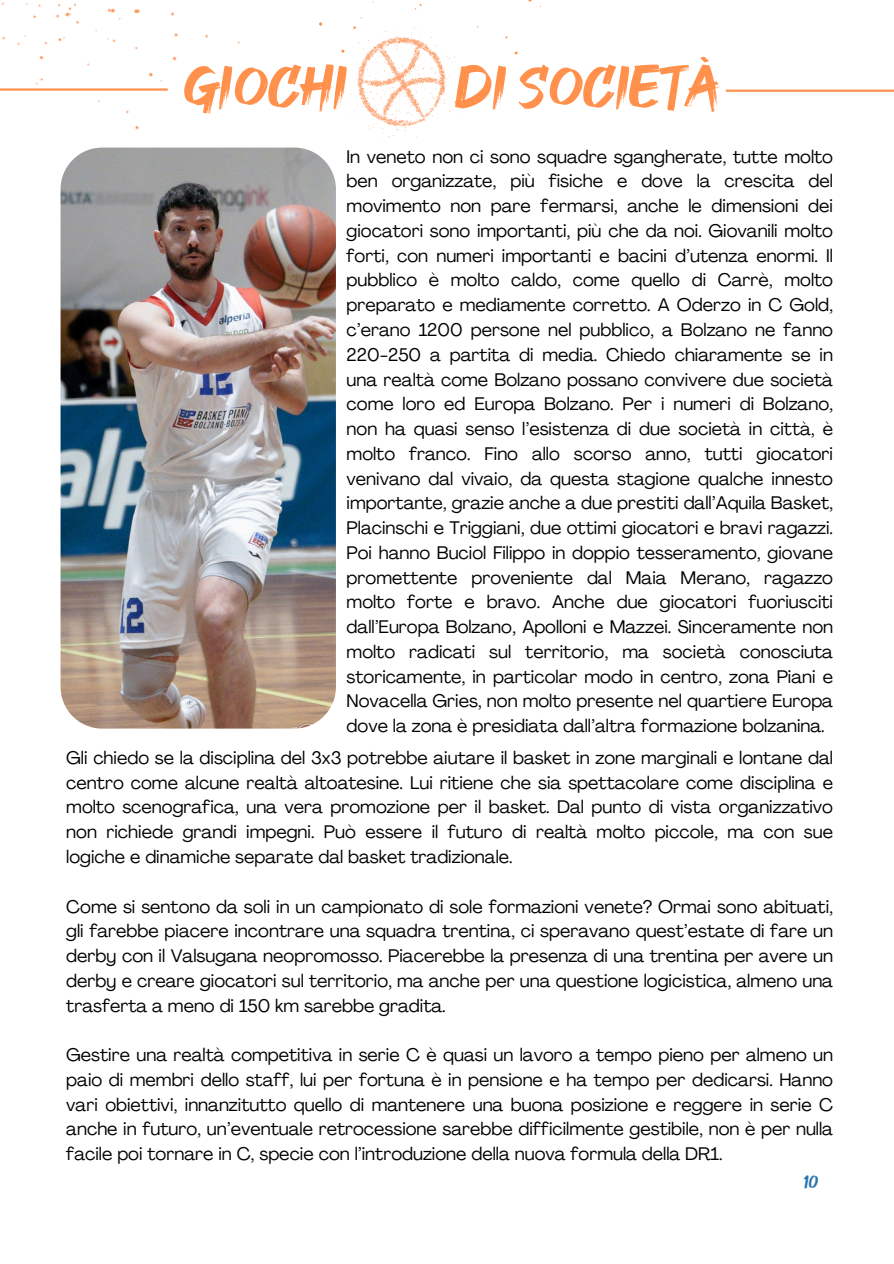
<style>
.page{position:relative;width:894px;height:1264px;background:#fff}
.page>*{position:absolute;margin:0;border:0;box-sizing:border-box;transform-origin:0 0}
.t1{font:58.95px "GOODBRUSH";color:#ff914d}
.t2{font:18px/24.8px "Agrandir";color:#000;text-align:justify}
.t3{font:18px "GOODBRUSH";color:#2974ae}
</style>
<div class="page">
<img style="left:348px;top:26px;width:110px;height:112px">
<img style="left:1px;top:2px;width:342px;height:180px">
<hr style="left:0;top:88px;width:167px;height:3px;background:#ff914d">
<hr style="left:726px;top:90px;width:167px;height:2px;background:#ff914d">
<img style="left:60px;top:147px;width:276px;height:581px;border-radius:42px">
<p class="t1" style="left:456px;top:53px;width:268px">DI SOCIETÀ</p>
<p class="t1" style="left:183px;top:53px;width:165px">GIOCHI</p>
<p class="t2" style="left:346px;top:146px;width:488px">In veneto non ci sono squadre sgangherate, tutte molto ben organizzate, più fisiche e dove la crescita del movimento non pare fermarsi, anche le dimensioni dei giocatori sono importanti, più che da noi. Giovanili molto forti, con numeri importanti e bacini d’utenza enormi. Il pubblico è molto caldo, come quello di Carrè, molto preparato e mediamente corretto. A Oderzo in C Gold, c’erano 1200 persone nel pubblico, a Bolzano ne fanno 220-250 a partita di media. Chiedo chiaramente se in una realtà come Bolzano possano convivere due società come loro ed Europa Bolzano. Per i numeri di Bolzano, non ha quasi senso l’esistenza di due società in città, è molto franco. Fino allo scorso anno, tutti giocatori venivano dal vivaio, da questa stagione qualche innesto importante, grazie anche a due prestiti dall’Aquila Basket, Placinschi e Triggiani, due ottimi giocatori e bravi ragazzi.<br>Poi hanno Buciol Filippo in doppio tesseramento, giovane promettente proveniente dal Maia Merano, ragazzo molto forte e bravo. Anche due giocatori fuoriusciti dall’Europa Bolzano, Apolloni e Mazzei. Sinceramente non molto radicati sul territorio, ma società conosciuta storicamente, in particolar modo in centro, zona Piani e Novacella Gries, non molto presente nel quartiere Europa dove la zona è presidiata dall’altra formazione bolzanina.</p>
<p class="t2" style="left:66px;top:747px;width:768px">Gli chiedo se la disciplina del 3x3 potrebbe aiutare il basket in zone marginali e lontane dal centro come alcune realtà altoatesine. Lui ritiene che sia spettacolare come disciplina e molto scenografica, una vera promozione per il basket. Dal punto di vista organizzativo non richiede grandi impegni. Può essere il futuro di realtà molto piccole, ma con sue logiche e dinamiche separate dal basket tradizionale.</p>
<h1 class="t2" style="left:66px;top:895px;width:768px">Come si sentono da soli in un campionato di sole formazioni venete? Ormai sono abituati, gli farebbe piacere incontrare una squadra trentina, ci speravano quest’estate di fare un derby con il Valsugana neopromosso. Piacerebbe la presenza di una trentina per avere un derby e creare giocatori sul territorio, ma anche per una questione logicistica, almeno una trasferta a meno di 150 km sarebbe gradita.</h1>
<h1 class="t2" style="left:66px;top:1044px;width:768px">Gestire una realtà competitiva in serie C è quasi un lavoro a tempo pieno per almeno un paio di membri dello staff, lui per fortuna è in pensione e ha tempo per dedicarsi. Hanno vari obiettivi, innanzitutto quello di mantenere una buona posizione e reggere in serie C anche in futuro, un’eventuale retrocessione sarebbe difficilmente gestibile, non è per nulla facile poi tornare in C, specie con l’introduzione della nuova formula della DR1.</h1>
<p class="t3" style="left:804px;top:1171px;width:16px">10</p>
</div>
